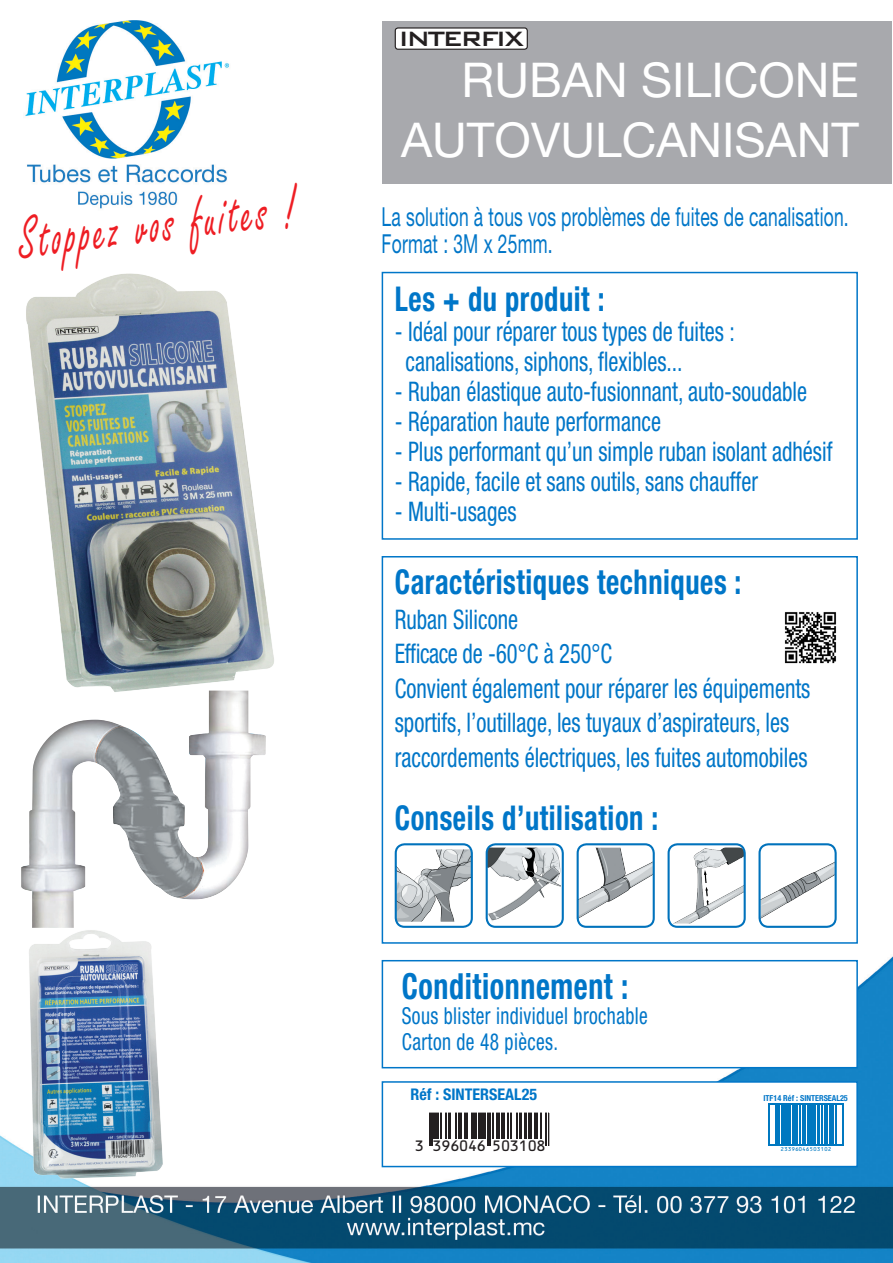
<style>
.page{position:relative;width:893px;height:1263px;background:#fff}
.page>*{position:absolute;margin:0;border:0;box-sizing:border-box;transform-origin:0 0}
.t1{font:65.25px "Freestyle Script";color:#ee1d23;scale:.67 1}
.t2{font:48px/60px "Helvetica Neue LT Std";color:#fff;text-align:right}
.t3{font:700 condensed 36px "Helvetica Neue LT Std";letter-spacing:.02em;color:#0076c8;scale:.83 1}
.t4{font:700 condensed 34.2px "Helvetica Neue LT Std";letter-spacing:.02em;color:#0076c8;scale:.83 1}
.t5{font:500 27.75px "Bank Gothic BT";letter-spacing:-.1em;color:#231f20}
.t6{font:condensed 27px/34.5px "Helvetica Neue LT Std";color:#0076c8;scale:.83 1}
.t7{font:condensed 27px "Helvetica Neue LT Std";letter-spacing:-.02em;color:#0076c8;scale:.83 1}
.t8{font:26.25px "Helvetica Neue LT Std";letter-spacing:.01em;color:#0076c8;scale:.67 1}
.t9{font:condensed 23.4px "Helvetica Neue LT Std";letter-spacing:.02em;color:#0076c8;scale:.83 1}
.t10{font:700 condensed 16.05px "Helvetica Neue LT Std";color:#0076c8}
.t11{font:14.4px "OCRB";letter-spacing:-.105em;color:#231f20}
.t12{font:700 condensed 8.25px "Helvetica Neue LT Std";color:#0076c8}
.t13{font:5.25px "OCRB";letter-spacing:-.04em;color:#0078c0}
</style>
<div class="page">
<img style="left:0;top:20px;width:893px;height:1243px">
<div style="left:382px;top:21px;width:509px;height:163px;background:#a8a9ad"></div>
<div style="left:382px;top:1081px;width:476px;height:86px;background:#fff;border:2px solid #0076c8"></div>
<div style="left:382px;top:272px;width:476px;height:268px;border:2px solid #0076c8"></div>
<div style="left:382px;top:556px;width:476px;height:388px;border:2px solid #0076c8"></div>
<hr style="left:429px;top:1111px;width:1px;height:34px;background:#231f20">
<hr style="left:431px;top:1111px;width:2px;height:34px;background:#231f20">
<div style="left:434px;top:1111px;width:5px;height:28px;background:#231f20"></div>
<hr style="left:440px;top:1111px;width:2px;height:28px;background:#231f20">
<hr style="left:445px;top:1111px;width:2px;height:28px;background:#231f20">
<hr style="left:448px;top:1111px;width:2px;height:28px;background:#231f20">
<hr style="left:455px;top:1111px;width:2px;height:28px;background:#231f20">
<svg style="left:458px;top:1114px;width:4px;height:25px"></svg>
<hr style="left:464px;top:1111px;width:4px;height:28px;background:#231f20">
<hr style="left:471px;top:1111px;width:4px;height:28px;background:#231f20">
<svg style="left:476px;top:1114px;width:1px;height:25px"></svg>
<hr style="left:478px;top:1111px;width:2px;height:28px;background:#231f20">
<div style="left:481px;top:1111px;width:5px;height:28px;background:#231f20"></div>
<hr style="left:487px;top:1111px;width:1px;height:34px;background:#231f20">
<hr style="left:490px;top:1111px;width:1px;height:34px;background:#231f20">
<hr style="left:492px;top:1111px;width:2px;height:28px;background:#231f20">
<hr style="left:496px;top:1111px;width:4px;height:28px;background:#231f20">
<hr style="left:501px;top:1111px;width:4px;height:28px;background:#231f20">
<hr style="left:507px;top:1111px;width:2px;height:28px;background:#231f20">
<svg style="left:510px;top:1114px;width:1px;height:25px"></svg>
<hr style="left:516px;top:1111px;width:2px;height:28px;background:#231f20">
<hr style="left:519px;top:1111px;width:3px;height:28px;background:#231f20">
<hr style="left:524px;top:1111px;width:3px;height:28px;background:#231f20">
<hr style="left:528px;top:1111px;width:4px;height:28px;background:#231f20">
<svg style="left:534px;top:1114px;width:4px;height:25px"></svg>
<hr style="left:540px;top:1111px;width:2px;height:28px;background:#231f20">
<hr style="left:546px;top:1111px;width:1px;height:34px;background:#231f20">
<div style="left:410px;top:1109px;width:143px;height:49px;border:4px solid #fff"></div>
<div style="left:382px;top:960px;width:476px;height:108px;background:#fff;border:2px solid #0076c8"></div>
<div style="left:395px;top:28px;width:132px;height:21px;background:#fff;border-radius:3px"></div>
<div style="left:395px;top:27px;width:133px;height:23px;border:1px solid #231f20;border-radius:3px"></div>
<svg style="left:768px;top:1104px;width:75px;height:42px"></svg>
<hr style="left:775px;top:1104px;width:1px;height:40px;background:#0078c0">
<hr style="left:776px;top:1104px;width:1px;height:40px;background:#0078c0">
<hr style="left:777px;top:1104px;width:1px;height:40px;background:#0078c0">
<hr style="left:779px;top:1104px;width:1px;height:40px;background:#0078c0">
<hr style="left:781px;top:1104px;width:1px;height:40px;background:#0078c0">
<hr style="left:782px;top:1104px;width:1px;height:40px;background:#0078c0">
<hr style="left:783px;top:1104px;width:2px;height:40px;background:#0078c0">
<hr style="left:785px;top:1104px;width:1px;height:40px;background:#0078c0">
<hr style="left:787px;top:1104px;width:1px;height:40px;background:#0078c0">
<hr style="left:789px;top:1104px;width:1px;height:40px;background:#0078c0">
<hr style="left:791px;top:1104px;width:1px;height:40px;background:#0078c0">
<hr style="left:792px;top:1104px;width:1px;height:40px;background:#0078c0">
<hr style="left:793px;top:1104px;width:1px;height:40px;background:#0078c0">
<hr style="left:794px;top:1104px;width:2px;height:40px;background:#0078c0">
<hr style="left:796px;top:1104px;width:2px;height:40px;background:#0078c0">
<hr style="left:799px;top:1104px;width:1px;height:40px;background:#0078c0">
<hr style="left:801px;top:1104px;width:1px;height:40px;background:#0078c0">
<hr style="left:802px;top:1104px;width:1px;height:40px;background:#0078c0">
<hr style="left:803px;top:1104px;width:1px;height:40px;background:#0078c0">
<hr style="left:805px;top:1104px;width:1px;height:40px;background:#0078c0">
<hr style="left:807px;top:1104px;width:1px;height:40px;background:#0078c0">
<hr style="left:808px;top:1104px;width:1px;height:40px;background:#0078c0">
<hr style="left:810px;top:1104px;width:1px;height:40px;background:#0078c0">
<hr style="left:812px;top:1104px;width:1px;height:40px;background:#0078c0">
<hr style="left:813px;top:1104px;width:1px;height:40px;background:#0078c0">
<hr style="left:815px;top:1104px;width:1px;height:40px;background:#0078c0">
<hr style="left:817px;top:1104px;width:1px;height:40px;background:#0078c0">
<hr style="left:818px;top:1104px;width:2px;height:40px;background:#0078c0">
<hr style="left:821px;top:1104px;width:1px;height:40px;background:#0078c0">
<hr style="left:823px;top:1104px;width:1px;height:40px;background:#0078c0">
<hr style="left:824px;top:1104px;width:1px;height:40px;background:#0078c0">
<hr style="left:825px;top:1104px;width:1px;height:40px;background:#0078c0">
<hr style="left:827px;top:1104px;width:1px;height:40px;background:#0078c0">
<hr style="left:828px;top:1104px;width:1px;height:40px;background:#0078c0">
<hr style="left:829px;top:1104px;width:2px;height:40px;background:#0078c0">
<hr style="left:831px;top:1104px;width:2px;height:40px;background:#0078c0">
<hr style="left:833px;top:1104px;width:1px;height:40px;background:#0078c0">
<hr style="left:835px;top:1104px;width:1px;height:40px;background:#0078c0">
<hr style="left:837px;top:1104px;width:1px;height:40px;background:#0078c0">
<hr style="left:769px;top:1144px;width:74px;height:1px;background:#0078c0">
<hr style="left:769px;top:1103px;width:74px;height:1px;background:#0078c0">
<hr style="left:768px;top:1103px;width:1px;height:42px;background:#0078c0">
<svg style="left:578px;top:844px;width:76px;height:83px"></svg>
<img style="left:580px;top:848px;width:72px;height:75px">
<div style="left:577px;top:843px;width:78px;height:85px;border:2px solid #0072bc;border-radius:9px"></div>
<div style="left:760px;top:844px;width:76px;height:83px;background:#fff;border-radius:9px"></div>
<img style="left:761px;top:848px;width:73px;height:75px">
<div style="left:758px;top:843px;width:79px;height:85px;border:2px solid #0072bc;border-radius:9px"></div>
<div style="left:487px;top:844px;width:76px;height:83px;background:#fff;border-radius:9px"></div>
<img style="left:489px;top:847px;width:72px;height:76px">
<div style="left:486px;top:843px;width:78px;height:85px;border:2px solid #0072bc;border-radius:9px"></div>
<div style="left:669px;top:844px;width:76px;height:83px;background:#fff;border-radius:9px"></div>
<img style="left:671px;top:847px;width:72px;height:76px">
<div style="left:668px;top:843px;width:78px;height:85px;border:2px solid #0072bc;border-radius:9px"></div>
<div style="left:396px;top:844px;width:76px;height:83px;background:#fff;border-radius:9px"></div>
<img style="left:398px;top:849px;width:72px;height:73px">
<div style="left:395px;top:843px;width:78px;height:85px;border:2px solid #0072bc;border-radius:9px"></div>
<img style="left:21px;top:268px;width:257px;height:429px">
<img style="left:21px;top:691px;width:245px;height:237px">
<svg style="left:18px;top:214px;width:100px;height:64px"></svg>
<svg style="left:135px;top:217px;width:39px;height:27px"></svg>
<svg style="left:190px;top:194px;width:78px;height:62px"></svg>
<svg style="left:285px;top:177px;width:13px;height:52px"></svg>
<img style="left:21px;top:928px;width:145px;height:252px">
<img style="left:778px;top:606px;width:64px;height:64px">
<p class="t1" style="left:14px;top:205px;width:418px;rotate:-7deg">Stoppez vos fuites !</p>
<p class="t5" style="left:399px;top:23px;width:126px">INTERFIX</p>
<p class="t2" style="left:401px;top:49px;width:459px">RUBAN SILICONE<br>AUTOVULCANISANT</p>
<p class="t8" style="left:382px;top:201px;width:699px">La solution à tous vos problèmes de fuites de canalisation.</p>
<p class="t8" style="left:382px;top:228px;width:257px">Format : 3M x 25mm.</p>
<p class="t4" style="left:395px;top:278px;width:254px">Les + du produit :</p>
<p class="t6" style="left:406px;top:317px;width:398px;line-height:30px;text-indent:-11px">- Idéal pour réparer tous types de fuites : canalisations, siphons, flexibles...</p>
<p class="t6" style="left:395px;top:374px;width:498px">- Ruban élastique auto-fusionnant, auto-soudable</p>
<p class="t6" style="left:395px;top:404px;width:322px">- Réparation haute performance</p>
<p class="t6" style="left:395px;top:434px;width:529px">- Plus performant qu’un simple ruban isolant adhésif</p>
<p class="t6" style="left:395px;top:464px;width:439px">- Rapide, facile et sans outils, sans chauffer</p>
<p class="t6" style="left:395px;top:494px;width:148px">- Multi-usages</p>
<p class="t4" style="left:395px;top:561px;width:419px">Caractéristiques techniques :</p>
<p class="t6" style="left:395px;top:602px;width:150px">Ruban Silicone</p>
<p class="t7" style="left:395px;top:638px;width:264px">Efficace de -60°C à 250°C</p>
<p class="t6" style="left:395px;top:671px;width:502px">Convient également pour réparer les équipements sportifs, l’outillage, les tuyaux d’aspirateurs, les raccordements électriques, les fuites automobiles</p>
<p class="t4" style="left:395px;top:797px;width:319px">Conseils d’utilisation :</p>
<p class="t3" style="left:402px;top:964px;width:274px">Conditionnement :</p>
<p class="t9" style="left:402px;top:1003px;width:298px">Sous blister individuel brochable</p>
<p class="t9" style="left:402px;top:1028px;width:190px">Carton de 48 pièces.</p>
<p class="t10" style="left:410px;top:1085px;width:128px">Réf : SINTERSEAL25</p>
<p class="t11" style="left:414px;top:1138px;width:134px">3 396046 503108</p>
<p class="t12" style="left:763px;top:1093px;width:86px">ITF14 Réf : SINTERSEAL25</p>
<p class="t13" style="left:780px;top:1146px;width:53px">23396046503102</p>
</div>
